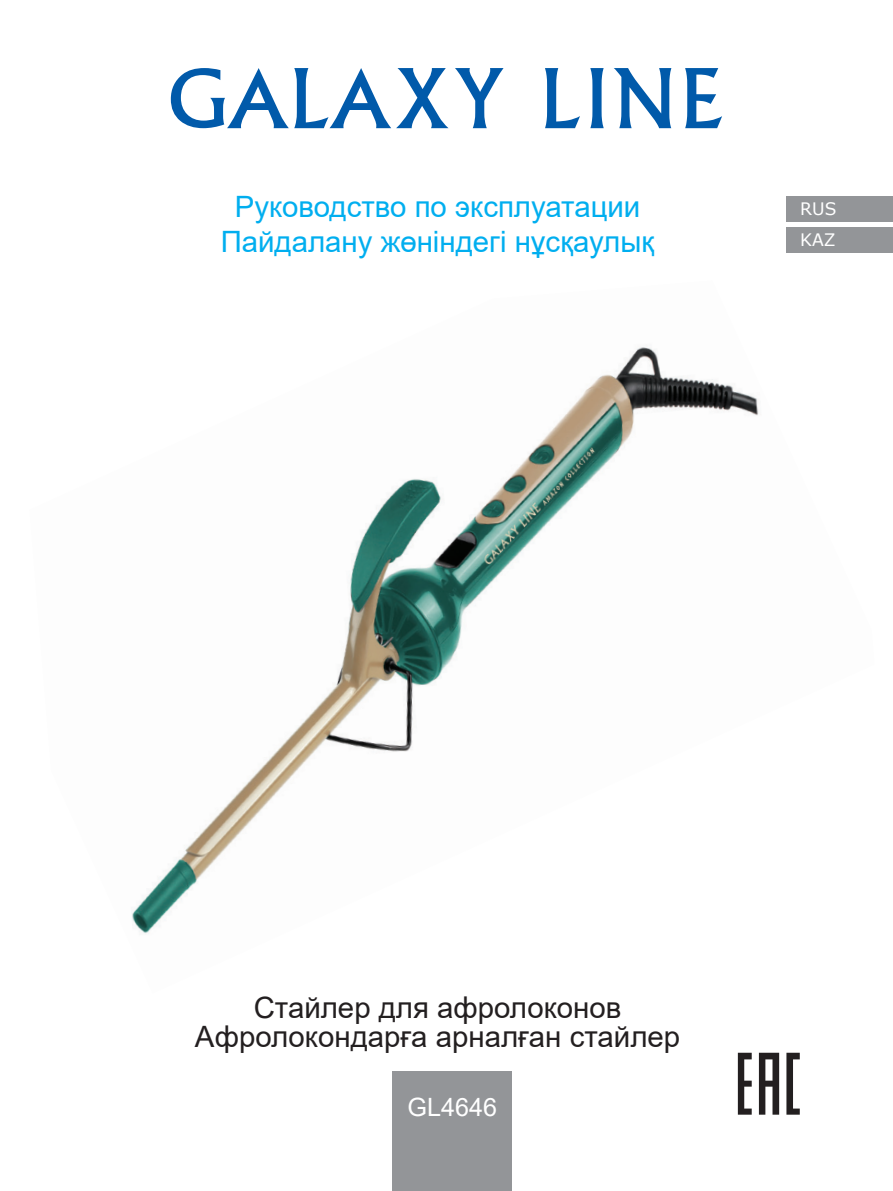
<style>
.page{position:relative;width:893px;height:1191px;background:#fff}
.page>*{position:absolute;margin:0;border:0;box-sizing:border-box;transform-origin:0 0}
.t1{font:29.4px "Arial";color:#00aeef}
.t2{font:29.4px "Arial";color:#231f20}
.t3{font:25.2px "Arial";color:#fff}
.t4{font:17.1px "Verdana";color:#fff}
</style>
<div class="page">
<div style="left:787px;top:196px;width:106px;height:25px;background:#939598"></div>
<div style="left:787px;top:227px;width:106px;height:25px;background:#939598"></div>
<svg style="left:171px;top:68px;width:551px;height:60px"></svg>
<svg style="left:738px;top:1052px;width:62px;height:62px"></svg>
<div style="left:393px;top:1071px;width:119px;height:120px;background:#939598"></div>
<img style="left:132px;top:347px;width:627px;height:587px">
<p class="t1" style="left:235px;top:186px;width:407px">Руководство по эксплуатации</p>
<p class="t1" style="left:221px;top:222px;width:435px">Пайдалану жөніндегі нұсқаулық</p>
<p class="t4" style="left:800px;top:197px;width:38px">RUS</p>
<p class="t4" style="left:800px;top:228px;width:37px">KAZ</p>
<p class="t2" style="left:254px;top:987px;width:369px">Стайлер для афролоконов</p>
<p class="t2" style="left:195px;top:1016px;width:487px">Афролокондарға арналған стайлер</p>
<p class="t3" style="left:408px;top:1089px;width:91px">GL4646</p>
</div>
